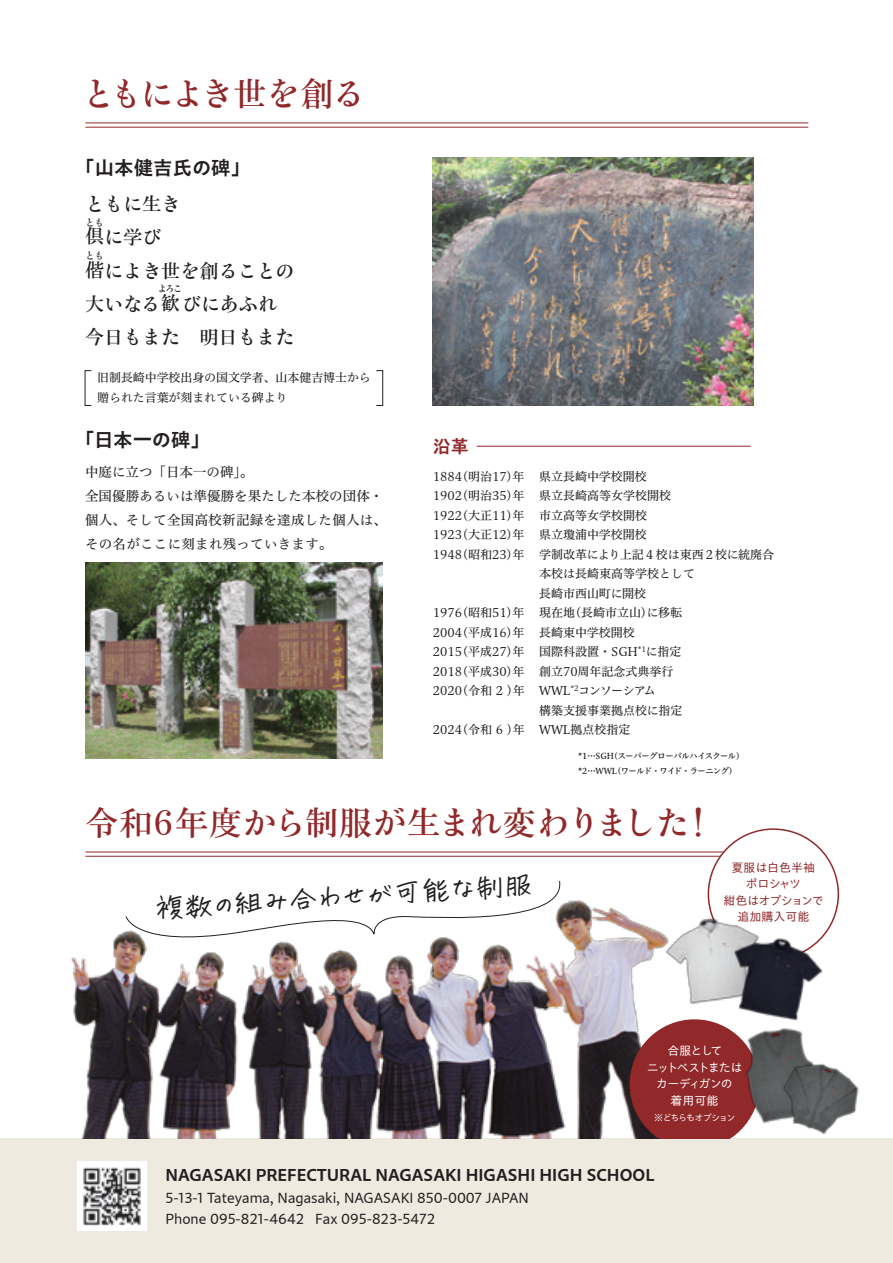
<style>
.page{position:relative;width:893px;height:1263px;background:#fff}
.page>*{position:absolute;margin:0;border:0;box-sizing:border-box;transform-origin:0 0}
.t1{font:700 33px "Ro H Min Sink Std";letter-spacing:-.02em;color:#91282a}
.t2{font:700 33px "Ro H Min Sink Std";letter-spacing:-.045em;color:#91282a}
.t3{font:27.15px "hanatotyoutyo";color:#231f20}
.t4{font:700 19.5px "P Aoto Gothic Std N";letter-spacing:-.01em;color:#231f20}
.t5{font:700 19.05px/33.3px "Ro H Min Sink Std";color:#231f20}
.t6{font:700 18px "P Aoto Gothic Std N";color:#91282a}
.t7{font:700 16.5px "P Aoto Gothic Std N";color:#231f20}
.t8{font:14.25px/21px "P Aoto Gothic Std N";color:#231f20}
.t9{font:13.5px/24px "Hiragino UD Serif Std N W4";letter-spacing:.02em;color:#231f20}
.t10{font:12px/19.5px "Hiragino UD Serif Std N W4";color:#231f20}
.t11{font:12px/16.5px "P Aoto Gothic Std N";letter-spacing:-.02em;color:#91282a;text-align:center}
.t12{font:12px/16.5px "P Aoto Gothic Std N";letter-spacing:-.08em;color:#fff;text-align:center}
.t13{font:700 9.6px "Ro H Min Sink Std";letter-spacing:-.075em;color:#231f20}
.t14{font:700 9.6px "Ro H Min Sink Std";letter-spacing:-.075em;color:#231f20;scale:.95 1}
.t15{font:9px "P Aoto Gothic Std N";letter-spacing:-.12em;color:#fff}
.t16{font:8.25px/15px "Hiragino UD Serif Std N W6";letter-spacing:-.05em;color:#231f20}
</style>
<div class="page">
<hr style="left:85px;top:123px;width:723px;height:1px;background:#91282a">
<hr style="left:85px;top:127px;width:723px;height:1px;background:#91282a">
<hr style="left:85px;top:852px;width:723px;height:1px;background:#91282a">
<hr style="left:85px;top:856px;width:723px;height:1px;background:#91282a">
<div style="left:0;top:1138px;width:893px;height:125px;background:#efeae0"></div>
<img style="left:85px;top:562px;width:298px;height:196px">
<img style="left:432px;top:157px;width:322px;height:248px">
<img style="left:71px;top:900px;width:590px;height:238px">
<div style="left:376px;top:370px;width:7px;height:36px;border:1px solid #231f20"></div>
<img style="left:77px;top:1161px;width:69px;height:69px">
<hr style="left:477px;top:446px;width:274px;height:1px;background:#91282a">
<svg style="left:125px;top:881px;width:441px;height:67px"></svg>
<div style="left:708px;top:829px;width:130px;height:130px;background:#fff;border-radius:50%"></div>
<img style="left:661px;top:910px;width:85px;height:94px">
<svg style="left:630px;top:1019px;width:104px;height:119px;background:#923537"></svg>
<img style="left:726px;top:1026px;width:79px;height:110px">
<img style="left:771px;top:1051px;width:88px;height:85px">
<img style="left:721px;top:930px;width:107px;height:96px">
<p class="t2" style="left:81px;top:73px;width:285px">ともによき世を創る</p>
<p class="t4" style="left:75px;top:157px;width:176px">「山本健吉氏の碑」</p>
<p class="t5" style="left:85px;top:187px;width:97px">ともに生き</p>
<p class="t13" style="left:85px;top:216px;width:21px">とも</p>
<p class="t5" style="left:85px;top:221px;width:78px">倶に学び</p>
<p class="t13" style="left:85px;top:249px;width:21px">とも</p>
<p class="t5" style="left:85px;top:254px;width:213px">偕によき世を創ることの大いなる歓びにあふれ　</p>
<p class="t14" style="left:158px;top:283px;width:27px">よろこ</p>
<p class="t5" style="left:85px;top:321px;width:211px">今日もまた　明日もまた</p>
<p class="t10" style="left:97px;top:367px;width:275px">旧制長崎中学校出身の国文学者、山本健吉博士から贈られた言葉が刻まれている碑より</p>
<p class="t4" style="left:75px;top:428px;width:136px">「日本一の碑」</p>
<p class="t9" style="left:85px;top:459px;width:303px">中庭に立つ「日本一の碑」。<br>全国優勝あるいは準優勝を果たした本校の団体・個人、そして全国高校新記録を達成した個人は、その名がここに刻まれ残っていきます。</p>
<p class="t6" style="left:433px;top:436px;width:37px">沿革</p>
<p class="t10" style="left:433px;top:466px;width:215px">1884(明治17)年 県立長崎中学校開校</p>
<p class="t10" style="left:433px;top:485px;width:240px">1902(明治35)年 県立長崎高等女学校開校</p>
<p class="t10" style="left:433px;top:505px;width:216px">1922(大正11)年 市立高等女学校開校</p>
<p class="t10" style="left:433px;top:524px;width:215px">1923(大正12)年 県立瓊浦中学校開校</p>
<p class="t10" style="left:433px;top:544px;width:343px">1948(昭和23)年 学制改革により上記４校は東西２校に統廃合</p>
<p class="t10" style="left:539px;top:563px;width:157px">本校は長崎東高等学校として</p>
<p class="t10" style="left:539px;top:583px;width:109px">長崎市西山町に開校</p>
<p class="t10" style="left:433px;top:602px;width:251px">1976(昭和51)年 現在地(長崎市立山)に移転</p>
<p class="t10" style="left:433px;top:622px;width:203px">2004(平成16)年 長崎東中学校開校</p>
<p class="t10" style="left:433px;top:641px;width:250px">2015(平成27)年 国際科設置・SGH<sup>*1</sup>に指定</p>
<p class="t10" style="left:433px;top:661px;width:242px">2018(平成30)年 創立70周年記念式典挙行</p>
<p class="t10" style="left:433px;top:680px;width:225px">2020(令和２)年 WWL<sup>*2</sup>コンソーシアム</p>
<p class="t10" style="left:539px;top:700px;width:145px">構築支援事業拠点校に指定</p>
<p class="t16" style="left:578px;top:748px;width:164px">*1…SGH(スーパーグローバルハイスクール) *2…WWL(ワールド・ワイド・ラーニング)</p>
<p class="t10" style="left:433px;top:719px;width:199px">2024(令和６)年 WWL拠点校指定</p>
<p class="t1" style="left:85px;top:802px;width:631px">令和６年度から制服が生まれ変わりました！</p>
<p class="t3" style="left:155px;top:892px;width:378px;rotate:-4deg">複数の組み合わせが可能な制服</p>
<p class="t11" style="left:723px;top:860px;width:102px">夏服は白色半袖<br>ポロシャツ<br>紺色はオプションで追加購入可能</p>
<p class="t12" style="left:647px;top:1043px;width:97px">合服として<br>ニットベストまたはカーディガンの<br>着用可能</p>
<p class="t15" style="left:654px;top:1111px;width:83px">※どちらもオプション</p>
<p class="t7" style="left:166px;top:1166px;width:490px">NAGASAKI PREFECTURAL NAGASAKI HIGASHI HIGH SCHOOL</p>
<p class="t8" style="left:166px;top:1189px;width:365px">5-13-1 Tateyama, Nagasaki, NAGASAKI 850-0007 JAPAN<br>Phone 095-821-4642 Fax 095-823-5472</p>
</div>
